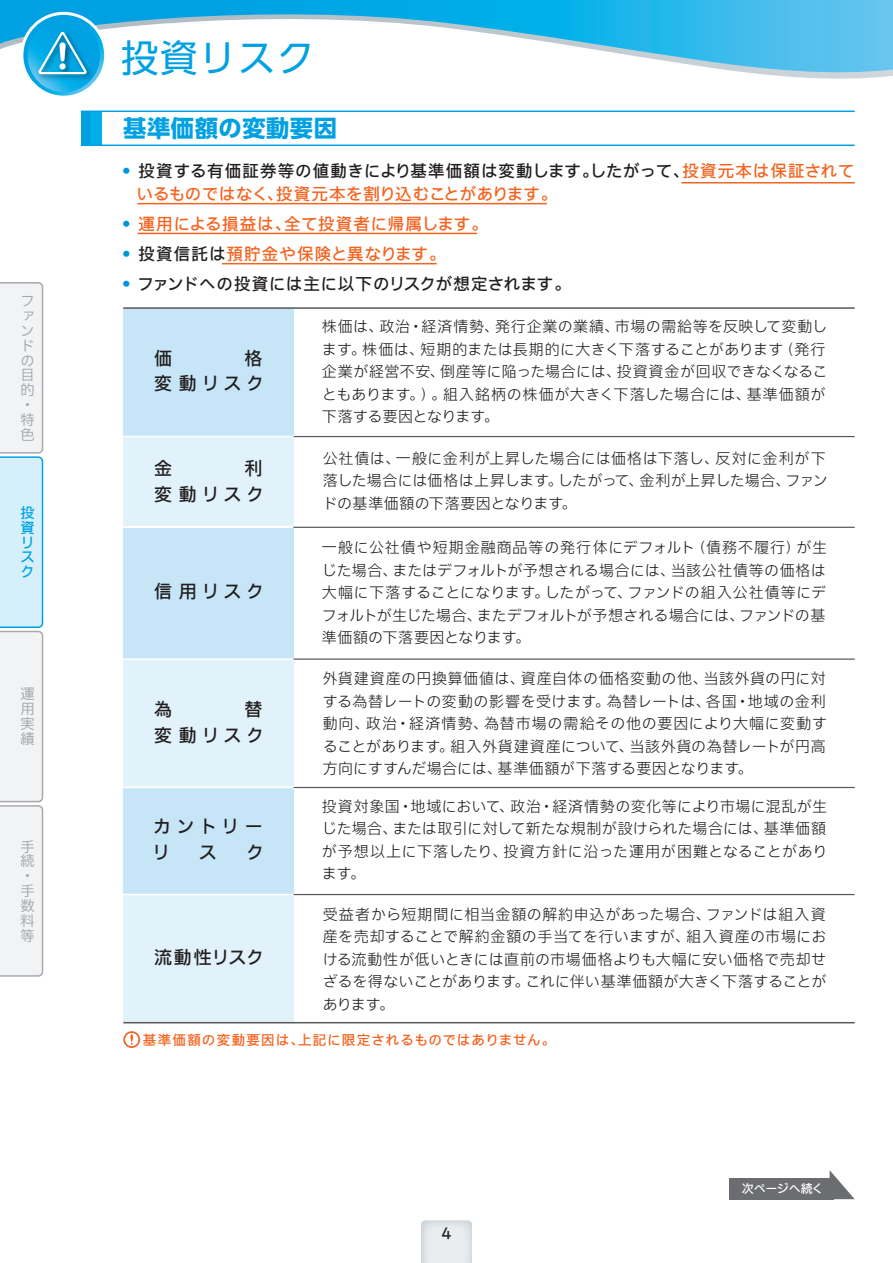
<style>
.page{position:relative;width:893px;height:1263px;background:#fff}
.page>*{position:absolute;margin:0;border:0;box-sizing:border-box;transform-origin:0 0}
.t1{font:37.5px "UD Shin Go Pro";letter-spacing:.04em;color:#00a1e3}
.t2{font:700 23.25px "UD Shin Go Pro";letter-spacing:.025em;color:#00a1e3}
.t3{font:500 18px/25.5px "Iwa UCDA Goth Std";letter-spacing:.25em;color:#231f20;text-align:right}
.t4{font:500 16.5px/22.5px "Iwa UCDA Goth Std";letter-spacing:.04em;color:#f36421}
.t5{font:500 16.5px "Iwa UCDA Goth Std";letter-spacing:.015em;color:#231f20}
.t6{font:500 16.5px "Iwa UCDA Goth Std";letter-spacing:.065em;color:#f36421}
.t7{font:300 15px/22.5px "Iwa UCDA Goth Std";letter-spacing:.02em;color:#231f20;text-align:justify}
.t8{font:500 15px "Iwa UCDA Goth Std";color:#231f20}
.t9{font:100 14.25px/14.9px "Iwa UCDA Goth Std";color:#a8a9ad}
.t10{font:500 14.25px/14.9px "Iwa UCDA Goth Std";color:#00a1e3}
.t11{font:500 13.5px "Iwa UCDA Goth Std";letter-spacing:.075em;color:#f36421}
.t12{font:500 12px "Iwa UCDA Goth Std";letter-spacing:-.015em;color:#fff}
.s1{color:#0095d9}
.s2{color:#231f20}
</style>
<div class="page">
<svg style="left:421px;top:1220px;width:51px;height:43px;background:#e4e8eb"></svg>
<div style="left:729px;top:1178px;width:105px;height:21px;background:#6c6d70"></div>
<svg style="left:830px;top:1170px;width:25px;height:29px"></svg>
<div style="left:81px;top:111px;width:10px;height:34px;background:#00a1e3"></div>
<div style="left:91px;top:111px;width:11px;height:34px;background:#00aee8"></div>
<hr style="left:81px;top:111px;width:774px;height:1px;background:#00a1e3">
<hr style="left:81px;top:145px;width:774px;height:1px;background:#00a1e3">
<hr style="left:137px;top:203px;width:410px;height:1px;background:#f36421">
<hr style="left:681px;top:182px;width:174px;height:1px;background:#f36421">
<hr style="left:137px;top:233px;width:340px;height:1px;background:#f36421">
<hr style="left:222px;top:263px;width:215px;height:1px;background:#f36421">
<div style="left:123px;top:308px;width:170px;height:129px;background:#c6e6f8"></div>
<div style="left:123px;top:527px;width:170px;height:132px;background:#c6e6f8"></div>
<div style="left:123px;top:659px;width:170px;height:128px;background:#e1f2fb"></div>
<div style="left:123px;top:437px;width:170px;height:89px;background:#e1f2fb"></div>
<hr style="left:123px;top:307px;width:732px;height:2px;background:#57585a">
<hr style="left:293px;top:436px;width:562px;height:1px;background:#57585a">
<hr style="left:123px;top:436px;width:170px;height:1px;background:#fff">
<hr style="left:123px;top:526px;width:170px;height:2px;background:#fff">
<hr style="left:293px;top:527px;width:562px;height:1px;background:#57585a">
<hr style="left:293px;top:658px;width:562px;height:2px;background:#57585a">
<hr style="left:123px;top:658px;width:170px;height:2px;background:#fff">
<hr style="left:123px;top:786px;width:170px;height:2px;background:#fff">
<div style="left:123px;top:787px;width:170px;height:108px;background:#c6e6f8"></div>
<div style="left:123px;top:894px;width:170px;height:129px;background:#e1f2fb"></div>
<hr style="left:293px;top:894px;width:562px;height:1px;background:#57585a">
<hr style="left:123px;top:894px;width:170px;height:1px;background:#fff">
<hr style="left:123px;top:1022px;width:732px;height:1px;background:#57585a">
<svg style="left:123px;top:1031px;width:17px;height:17px"></svg>
<hr style="left:293px;top:787px;width:562px;height:1px;background:#57585a">
<hr style="left:123px;top:787px;width:170px;height:1px;background:#fff">
<svg style="left:0;top:0;width:892px;height:81px"></svg>
<div style="left:20px;top:12px;width:87px;height:87px;border:6px solid #fff;border-radius:50%"></div>
<svg style="left:23px;top:15px;width:81px;height:81px"></svg>
<svg style="left:28px;top:20px;width:72px;height:72px"></svg>
<img style="left:34px;top:28px;width:61px;height:55px">
<svg style="left:38px;top:31px;width:51px;height:44px;background:#32afdf"></svg>
<svg style="left:0;top:282px;width:44px;height:695px"></svg>
<svg style="left:892px;top:0;width:1px;height:76px"></svg>
<p class="t9" style="left:20px;top:292px;width:15px">ファンドの目的・特色</p>
<p class="t10" style="left:20px;top:504px;width:15px">投資リスク</p>
<p class="t9" style="left:20px;top:686px;width:15px;text-align:justify">運用実績</p>
<p class="t9" style="left:20px;top:838px;width:15px">手続・手数料等</p>
<h1 class="t1" style="left:121px;top:28px;width:195px">投資リスク</h1>
<h2 class="t2" style="left:123px;top:110px;width:215px">基準価額の変動要因</h2>
<p class="t4" style="left:136px;top:158px;width:719px;text-indent:-15px"><span class="s1">•</span> <span class="s2">投資する有価証券等の値動きにより基準価額は変動します。したがって、</span>投資元本は保証されているものではなく、投資元本を割り込むことがあります。</p>
<p class="t4" style="left:121px;top:211px;width:368px"><span class="s1">•</span> 運用による損益は、全て投資者に帰属します。</p>
<p class="t6" style="left:121px;top:241px;width:326px"><span class="s1">•</span> <span class="s2">投資信託は</span>預貯金や保険と異なります。</p>
<p class="t5" style="left:121px;top:271px;width:451px"><span class="s1">•</span> ファンドへの投資には主に以下のリスクが想定されます。</p>
<p class="t3" style="left:154px;top:344px;width:19px">価</p>
<p class="t3" style="left:154px;top:344px;width:111px">格<br>変動リスク</p>
<p class="t3" style="left:154px;top:454px;width:111px">利<br>変動リスク</p>
<p class="t3" style="left:154px;top:454px;width:19px">金</p>
<p class="t3" style="left:154px;top:578px;width:111px">信用リスク</p>
<p class="t3" style="left:154px;top:696px;width:19px">為</p>
<p class="t3" style="left:154px;top:696px;width:111px">替<br>変動リスク</p>
<p class="t3" style="left:152px;top:812px;width:112px;text-align:left">カントリーリ</p>
<p class="t3" style="left:199px;top:838px;width:19px">ス</p>
<p class="t3" style="left:246px;top:838px;width:19px">ク</p>
<p class="t3" style="left:154px;top:943px;width:111px">流動性リスク</p>
<p class="t7" style="left:322px;top:315px;width:507px;text-align:left">株価は、政治・経済情勢、発行企業の業績、市場の需給等を反映して変動します。株価は、短期的または長期的に大きく下落することがあります（発行企業が経営不安、倒産等に陥った場合には、投資資金が回収できなくなることもあります。）。組入銘柄の株価が大きく下落した場合には、基準価額が下落する要因となります。</p>
<p class="t7" style="left:323px;top:446px;width:507px;text-align:left">公社債は、一般に金利が上昇した場合には価格は下落し、反対に金利が下落した場合には価格は上昇します。したがって、金利が上昇した場合、ファンドの基準価額の下落要因となります。</p>
<p class="t7" style="left:322px;top:535px;width:507px">一般に公社債や短期金融商品等の発行体にデフォルト（債務不履行）が生じた場合、またはデフォルトが予想される場合には、当該公社債等の価格は大幅に下落することになります。したがって、ファンドの組入公社債等にデフォルトが生じた場合、またデフォルトが予想される場合には、ファンドの基準価額の下落要因となります。</p>
<p class="t7" style="left:323px;top:666px;width:506px">外貨建資産の円換算価値は、資産自体の価格変動の他、当該外貨の円に対する為替レートの変動の影響を受けます。為替レートは、各国・地域の金利動向、政治・経済情勢、為替市場の需給その他の要因により大幅に変動することがあります。組入外貨建資産について、当該外貨の為替レートが円高方向にすすんだ場合には、基準価額が下落する要因となります。</p>
<p class="t7" style="left:322px;top:794px;width:507px">投資対象国・地域において、政治・経済情勢の変化等により市場に混乱が生じた場合、または取引に対して新たな規制が設けられた場合には、基準価額が予想以上に下落したり、投資方針に沿った運用が困難となることがあります。</p>
<p class="t7" style="left:323px;top:902px;width:505px">受益者から短期間に相当金額の解約申込があった場合、ファンドは組入資産を売却することで解約金額の手当てを行いますが、組入資産の市場における流動性が低いときには直前の市場価格よりも大幅に安い価格で売却せざるを得ないことがあります。これに伴い基準価額が大きく下落することがあります。</p>
<p class="t11" style="left:143px;top:1030px;width:414px">基準価額の変動要因は、上記に限定されるものではありません。</p>
<p class="t8" style="left:441px;top:1222px;width:12px">4</p>
<p class="t12" style="left:742px;top:1179px;width:83px">次ページへ続く</p>
</div>
